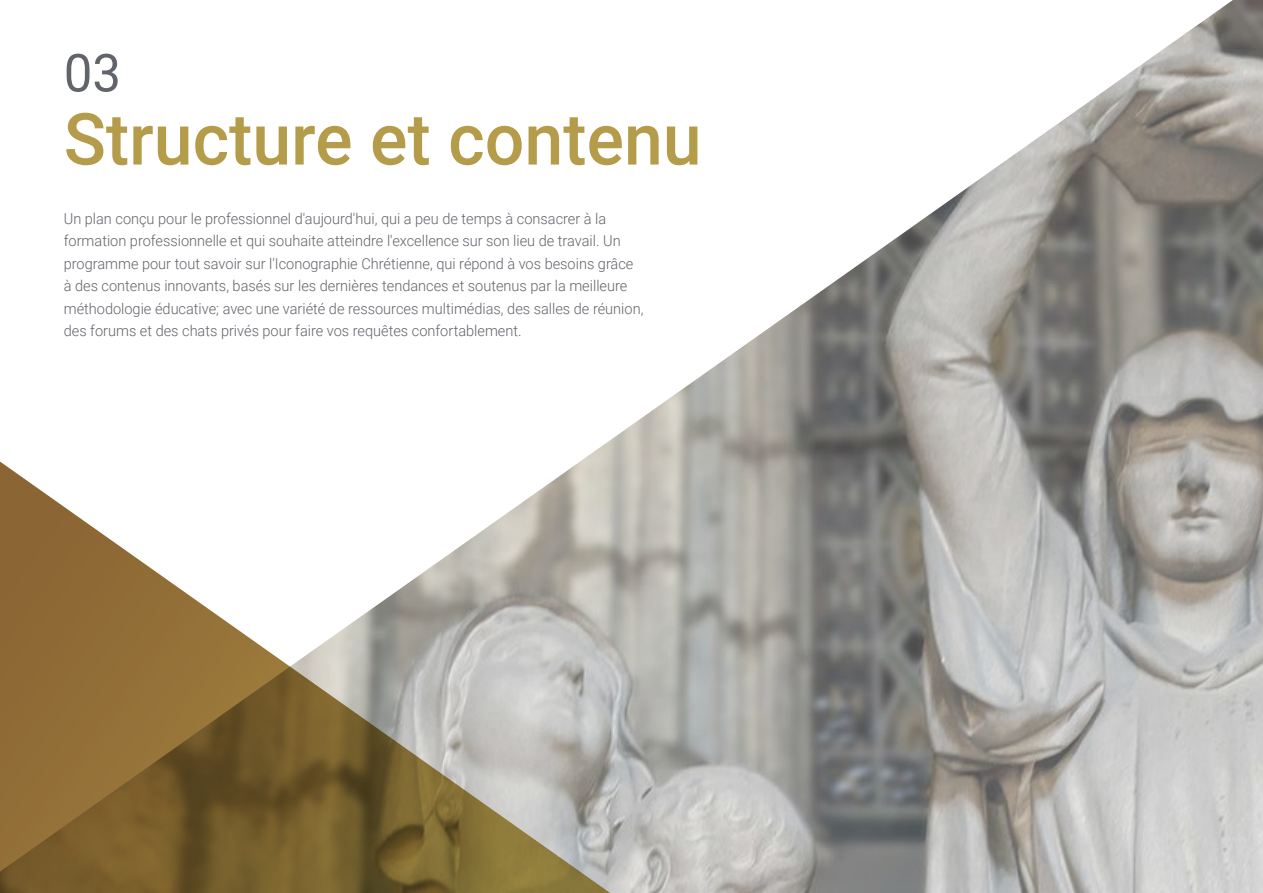
<style>
.page{position:relative;width:1263px;height:893px;background:#fff}
.page>*{position:absolute;margin:0;border:0;box-sizing:border-box;transform-origin:0 0}
.t1{font:500 72px "Roboto";color:#b49c4b}
.t2{font:52.5px "Roboto";color:#61646a}
.t3{font:300 15px/22.5px "Roboto";color:#61646a}
</style>
<div class="page">
<img style="left:602px;top:0;width:661px;height:893px">
<svg style="left:0;top:446px;width:640px;height:447px"></svg>
<h2 class="t2" style="left:64px;top:36px;width:59px">03</h2>
<h1 class="t1" style="left:64px;top:89px;width:639px">Structure et contenu</h1>
<p class="t3" style="left:64px;top:207px;width:581px">Un plan conçu pour le professionnel d'aujourd'hui, qui a peu de temps à consacrer à la formation professionnelle et qui souhaite atteindre l'excellence sur son lieu de travail. Un programme pour tout savoir sur l'Iconographie Chrétienne, qui répond à vos besoins grâce à des contenus innovants, basés sur les dernières tendances et soutenus par la meilleure méthodologie éducative; avec une variété de ressources multimédias, des salles de réunion, des forums et des chats privés pour faire vos requêtes confortablement.</p>
</div>
